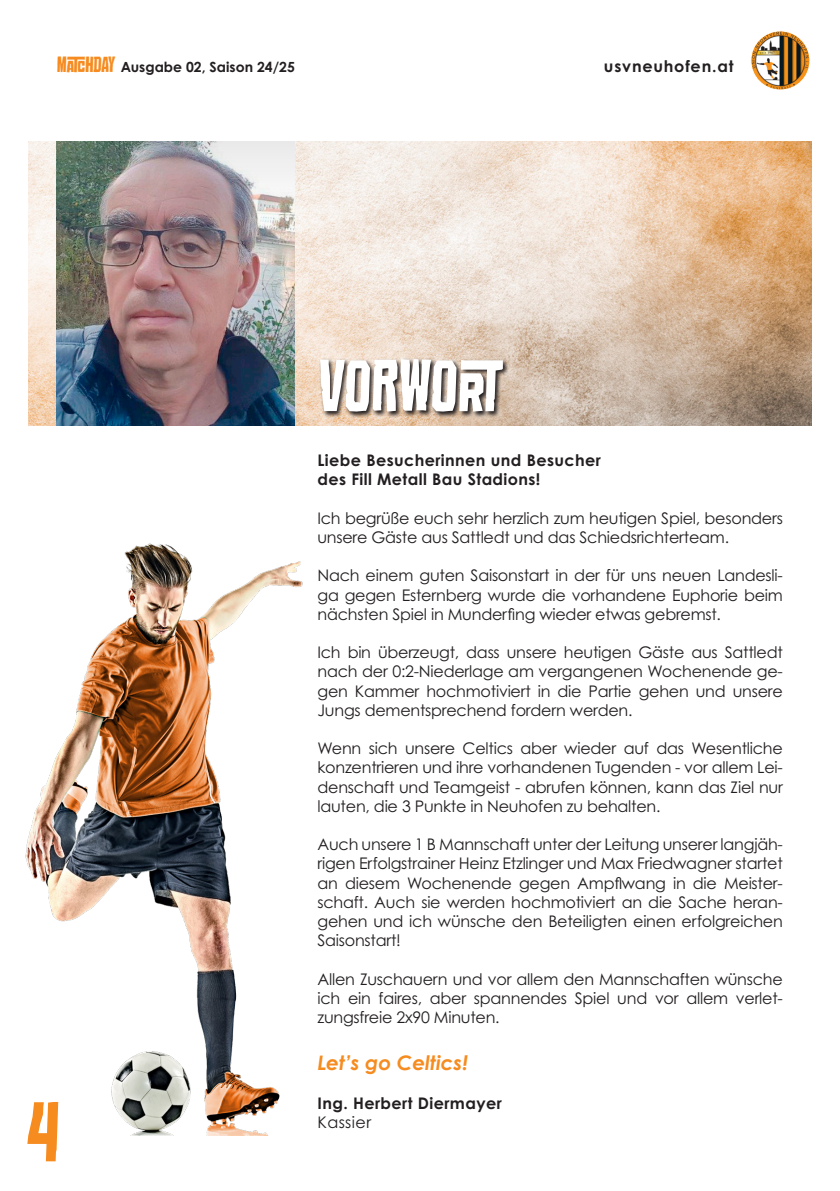
<style>
.page{position:relative;width:840px;height:1191px;background:#fff}
.page>*{position:absolute;margin:0;border:0;box-sizing:border-box;transform-origin:0 0}
.t1{font:92px "Croteau";color:#f68b1f}
.t2{font:80px "Croteau";color:#fff}
.t3{font:italic 700 20px "Century Gothic";color:#f68b1f}
.t4{font:16px/19.2px "Century Gothic Pro";letter-spacing:-.015em;color:#231f20;text-align:justify}
.t5{font:700 16px/19.2px "Century Gothic Pro";letter-spacing:.025em;color:#231f20}
.t6{font:700 16px "Century Gothic Pro";letter-spacing:.05em;color:#231f20}
.t7{font:16px "Century Gothic Pro";letter-spacing:.025em;color:#231f20}
.t8{font:700 14px "Century Gothic Pro";color:#231f20}
.s1{font-family:"Croteau";font-weight:400;font-size:24px;color:#f68b1f}
</style>
<div class="page">
<img style="left:750px;top:31px;width:59px;height:59px;border-radius:30px">
<div style="left:750px;top:31px;width:59px;height:59px;border:1px solid #fff;border-radius:50%"></div>
<img style="left:28px;top:142px;width:783px;height:283px">
<svg style="left:318px;top:357px;width:191px;height:61px;background:#7b6e65"></svg>
<img style="left:56px;top:142px;width:238px;height:283px">
<img style="left:58px;top:142px;width:236px;height:238px">
<img style="left:25px;top:543px;width:278px;height:592px">
<p class="t8" style="left:57px;top:58px;width:239px"><span class="s1">MATCHDAY</span> Ausgabe 02, Saison 24/25</p>
<p class="t6" style="left:603px;top:56px;width:131px">usvneuhofen.at</p>
<h1 class="t1" style="left:25px;top:1093px;width:34px">4</h1>
<h2 class="t2" style="left:317px;top:352px;width:187px">VORWORT</h2>
<p class="t5" style="left:317px;top:450px;width:285px">Liebe Besucherinnen und Besucher des Fill Metall Bau Stadions!</p>
<p class="t4" style="left:317px;top:508px;width:466px">Ich begrüße euch sehr herzlich zum heutigen Spiel, besonders unsere Gäste aus Sattledt und das Schiedsrichterteam.</p>
<p class="t4" style="left:317px;top:566px;width:466px">Nach einem guten Saisonstart in der für uns neuen Landesli&shy;ga gegen Esternberg wurde die vorhandene Euphorie beim nächsten Spiel in Munderfing wieder etwas gebremst.</p>
<p class="t4" style="left:317px;top:642px;width:466px">Ich bin überzeugt, dass unsere heutigen Gäste aus Sattledt nach der 0:2-Niederlage am vergangenen Wochenende ge&shy;gen Kammer hochmotiviert in die Partie gehen und unsere Jungs dementsprechend fordern werden.</p>
<p class="t4" style="left:317px;top:738px;width:466px">Wenn sich unsere Celtics aber wieder auf das Wesentliche konzentrieren und ihre vorhandenen Tugenden - vor allem Lei&shy;denschaft und Teamgeist - abrufen können, kann das Ziel nur lauten, die 3 Punkte in Neuhofen zu behalten.</p>
<p class="t4" style="left:317px;top:834px;width:466px">Auch unsere 1 B Mannschaft unter der Leitung unserer langjäh&shy;rigen Erfolgstrainer Heinz Etzlinger und Max Friedwagner startet an diesem Wochenende gegen Ampflwang in die Meister&shy;schaft. Auch sie werden hochmotiviert an die Sache heran&shy;gehen und ich wünsche den Beteiligten einen erfolgreichen Saisonstart!</p>
<p class="t4" style="left:317px;top:969px;width:466px">Allen Zuschauern und vor allem den Mannschaften wünsche ich ein faires, aber spannendes Spiel und vor allem verlet&shy;zungsfreie 2x90 Minuten.</p>
<p class="t3" style="left:317px;top:1050px;width:152px">Let’s go Celtics!</p>
<p class="t5" style="left:317px;top:1093px;width:186px">Ing. Herbert Diermayer</p>
<p class="t7" style="left:317px;top:1112px;width:55px">Kassier</p>
</div>
